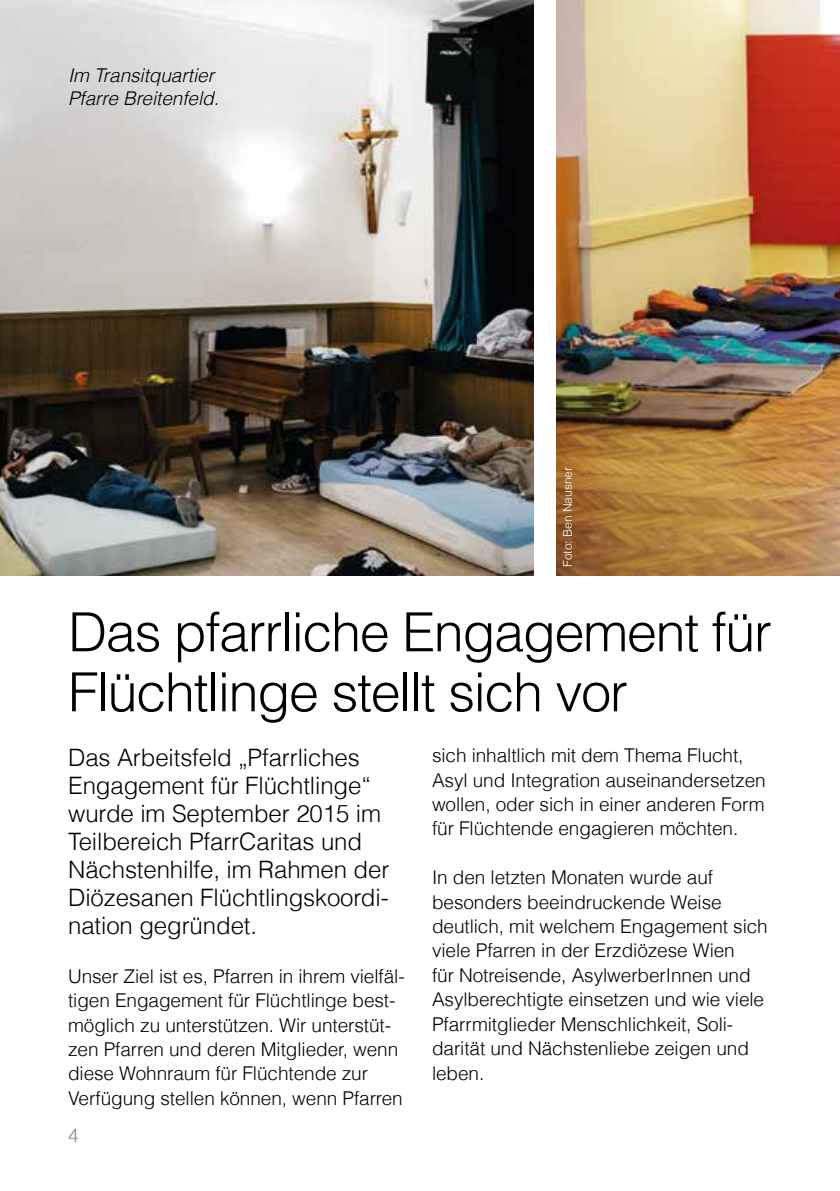
<style>
.page{position:relative;width:840px;height:1191px;background:#fff}
.page>*{position:absolute;margin:0;border:0;box-sizing:border-box;transform-origin:0 0}
.t1{font:300 54px/60px "Helvetica LT Com";letter-spacing:-.025em;color:#000}
.t2{font:300 24px/28px "Helvetica LT Com";letter-spacing:-.005em;color:#000}
.t3{font:300 19px/24.4px "Helvetica LT Com";letter-spacing:-.005em;color:#000}
.t4{font:italic 300 19px/22.8px "Helvetica LT Com";letter-spacing:-.005em;color:#000}
.t5{font:300 19px "Helvetica LT Com";color:#878787}
.t6{font:300 12px "Helvetica LT Com";color:#fff}
</style>
<div class="page">
<img style="left:556px;top:0;width:283px;height:575px">
<img style="left:0;top:0;width:533px;height:575px">
<p class="t4" style="left:68px;top:63px;width:152px">Im Transitquartier<br>Pfarre Breitenfeld.</p>
<p class="t6" style="left:560px;top:567px;width:102px;rotate:-90deg">Foto: Ben Nausner</p>
<h1 class="t1" style="left:68px;top:601px;width:704px">Das pfarrliche Engagement für<br>Flüchtlinge stellt sich vor</h1>
<p class="t2" style="left:68px;top:743px;width:322px">Das Arbeitsfeld „Pfarrliches<br>Engagement für Flüchtlinge“ wurde im September 2015 im<br>Teilbereich PfarrCaritas und<br>Nächstenhilfe, im Rahmen der<br>Diözesanen Flüchtlingskoordi&shy;nation gegründet.</p>
<p class="t3" style="left:68px;top:963px;width:338px">Unser Ziel ist es, Pfarren in ihrem vielfäl&shy;tigen Engagement für Flüchtlinge best&shy;möglich zu unterstützen. Wir unterstüt&shy;zen Pfarren und deren Mitglieder, wenn diese Wohnraum für Flüchtende zur Verfügung stellen können, wenn Pfarren</p>
<p class="t3" style="left:432px;top:743px;width:335px">sich inhaltlich mit dem Thema Flucht, Asyl und Integration auseinandersetzen wollen, oder sich in einer anderen Form für Flüchtende engagieren möchten.</p>
<p class="t3" style="left:432px;top:865px;width:337px">In den letzten Monaten wurde auf besonders beeindruckende Weise deutlich, mit welchem Engagement sich viele Pfarren in der Erzdiözese Wien<br>für Notreisende, AsylwerberInnen und Asylberechtigte einsetzen und wie viele Pfarrmitglieder Menschlichkeit, Soli&shy;darität und Nächstenliebe zeigen und leben.</p>
<p class="t5" style="left:68px;top:1123px;width:12px">4</p>
</div>
